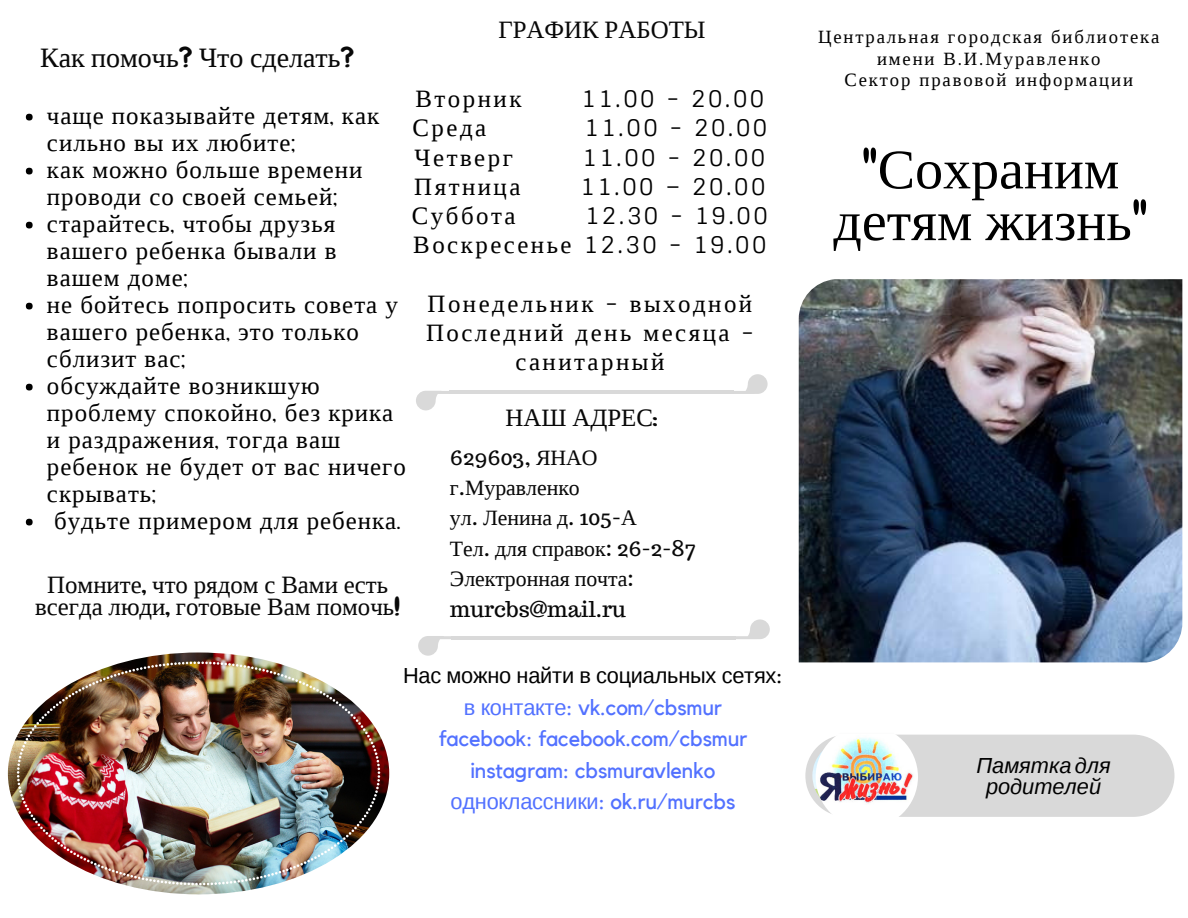
<style>
.page{position:relative;width:1188px;height:918px;background:#fff}
.page>*{position:absolute;margin:0;border:0;box-sizing:border-box;transform-origin:0 0}
.t1{font:55.95px/51.8px "Liberation Serif";color:#000;text-align:center}
.t2{font:28.05px "Liberation Serif";color:#080808}
.t3{font:24.9px/27px "Liberation Serif";letter-spacing:.04em;color:#000}
.t4{font:24.9px/29.2px "Liberation Serif";letter-spacing:.1em;color:#000;text-align:center}
.t5{font:24.9px/22.5px "Liberation Serif";color:#080808;text-align:center}
.t6{font:24.9px "Glegoo";letter-spacing:.1em;color:#000}
.t7{font:21.75px/31.5px "Kollektif";letter-spacing:-.01em;color:#5271ff;text-align:center}
.t8{font:21.75px/30.3px "Liberation Serif";color:#080808}
.t9{font:21.75px "Liberation Sans";letter-spacing:-.01em;color:#000}
.t10{font:21.75px "Liberation Sans";letter-spacing:-.01em;color:#5271ff}
.t11{font:21.75px "Trocchi";color:#080808}
.t12{font:italic 21.75px/20.2px "Liberation Sans";color:#000;text-align:center}
.t13{font:18.75px/21.3px "Liberation Serif";letter-spacing:.1em;color:#000;text-align:center}
.s1{font-family:"Chewy"}
.s2{font-family:"Glegoo"}
.s3{font-family:"Glass Antiqua"}
.s4{font-family:"Liberation Serif"}
.s5{font-family:"Trocchi"}
.s6{font-family:"Kollektif"}
.s7{font-family:"Liberation Sans"}
</style>
<div class="page">
<img style="left:799px;top:279px;width:383px;height:383px">
<hr style="left:449px;top:391px;width:285px;height:3px;background:#d9d9d9">
<svg style="left:416px;top:391px;width:33px;height:19px"></svg>
<svg style="left:733px;top:374px;width:35px;height:20px"></svg>
<div style="left:26px;top:114px;width:7px;height:6px;background:#000;border-radius:50%"></div>
<div style="left:26px;top:168px;width:7px;height:6px;background:#000;border-radius:50%"></div>
<div style="left:26px;top:222px;width:7px;height:6px;background:#000;border-radius:50%"></div>
<div style="left:26px;top:303px;width:7px;height:6px;background:#000;border-radius:50%"></div>
<div style="left:26px;top:384px;width:7px;height:6px;background:#000;border-radius:50%"></div>
<div style="left:26px;top:519px;width:7px;height:6px;background:#000;border-radius:50%"></div>
<hr style="left:452px;top:636px;width:284px;height:3px;background:#d9d9d9">
<svg style="left:418px;top:636px;width:34px;height:20px"></svg>
<svg style="left:736px;top:619px;width:34px;height:20px"></svg>
<div style="left:805px;top:735px;width:369px;height:82px;background:#d9d9d9;border-radius:41px"></div>
<img style="left:812px;top:740px;width:16px;height:71px">
<img style="left:816px;top:726px;width:102px;height:102px;border-radius:51px">
<img style="left:8px;top:652px;width:381px;height:242px">
<img style="left:17px;top:662px;width:363px;height:223px">
<p class="t2" style="left:40px;top:42px;width:316px">Как помочь<span class="s1">?</span> Что сделать<span class="s1">?</span></p>
<p class="t5" style="left:498px;top:19px;width:209px">ГРАФИК РАБОТЫ</p>
<p class="t4" style="left:416px;top:84px;width:107px">Вторник</p>
<p class="t6" style="left:581px;top:83px;width:184px">11.00 - 20.00</p>
<p class="t3" style="left:412px;top:114px;width:75px">Среда</p>
<p class="t6" style="left:585px;top:112px;width:184px">11.00 - 20.00</p>
<p class="t4" style="left:414px;top:143px;width:100px">Четверг</p>
<p class="t6" style="left:582px;top:141px;width:184px">11.00 - 20.00</p>
<p class="t4" style="left:414px;top:172px;width:108px">Пятница</p>
<p class="t6" style="left:580px;top:170px;width:187px">11.00 – 20.00</p>
<p class="t4" style="left:412px;top:201px;width:105px">Суббота</p>
<p class="t6" style="left:585px;top:200px;width:184px">12.30 - 19.00</p>
<p class="t4" style="left:413px;top:230px;width:355px">Воскресенье <span class="s2">12.30 - 19.00</span></p>
<p class="t4" style="left:426px;top:289px;width:329px">Понедельник <span class="s2">-</span> выходной<br>Последний день месяца <span class="s2">- </span>санитарный</p>
<p class="t3" style="left:47px;top:102px;width:360px">чаще показывайте детям<span class="s3">,</span> как сильно вы их любите<span class="s3">;<br></span>как можно больше времени проводи со своей семьей<span class="s3">; </span>старайтесь<span class="s3">,</span> чтобы друзья вашего ребенка бывали в вашем доме<span class="s3">;<br></span>не бойтесь попросить совета у вашего ребенка<span class="s3">,</span> это только сблизит вас<span class="s3">;<br></span>обсуждайте возникшую проблему спокойно<span class="s3">,</span> без крика и раздражения<span class="s3">,</span> тогда ваш ребенок не будет от вас ничего скрывать<span class="s3">;<br></span>будьте примером для ребенка<span class="s3">.</span></p>
<p class="t5" style="left:506px;top:407px;width:154px">НАШ АДРЕС<span class="s1">:</span></p>
<p class="t11" style="left:450px;top:442px;width:149px">629603, <span class="s4">ЯНАО</span></p>
<p class="t8" style="left:450px;top:473px;width:247px">г<span class="s5">.</span>Муравленко<br>ул<span class="s5">.</span> Ленина д<span class="s5">. 105-</span>А<br>Тел<span class="s5">.</span> для справок<span class="s5">: 26-2-87<br></span>Электронная почта<span class="s5">:</span></p>
<p class="t11" style="left:450px;top:594px;width:177px">murcbs@mail.ru</p>
<p class="t5" style="left:35px;top:573px;width:367px">Помните<span class="s1">,</span> что рядом с Вами есть всегда люди<span class="s1">,</span> готовые Вам помочь<span class="s1">!</span></p>
<p class="t9" style="left:403px;top:664px;width:381px">Нас можно найти в социальных сетях<span class="s6">:</span></p>
<p class="t7" style="left:439px;top:692px;width:310px"><span class="s7">в контакте</span>: vk.com/cbsmur facebook: facebook.com/cbsmur instagram: cbsmuravlenko</p>
<p class="t10" style="left:451px;top:790px;width:286px">одноклассники<span class="s6">: ok.ru/murcbs</span></p>
<p class="t13" style="left:818px;top:27px;width:343px">Центральная городская библиотека имени В<span class="s2">.</span>И<span class="s2">.</span>Муравленко<br>Сектор правовой информации</p>
<h1 class="t1" style="left:833px;top:144px;width:316px"><span class="s1">"</span>Сохраним детям жизнь<span class="s1">"</span></h1>
<p class="t12" style="left:976px;top:756px;width:136px">Памятка для родителей</p>
</div>
